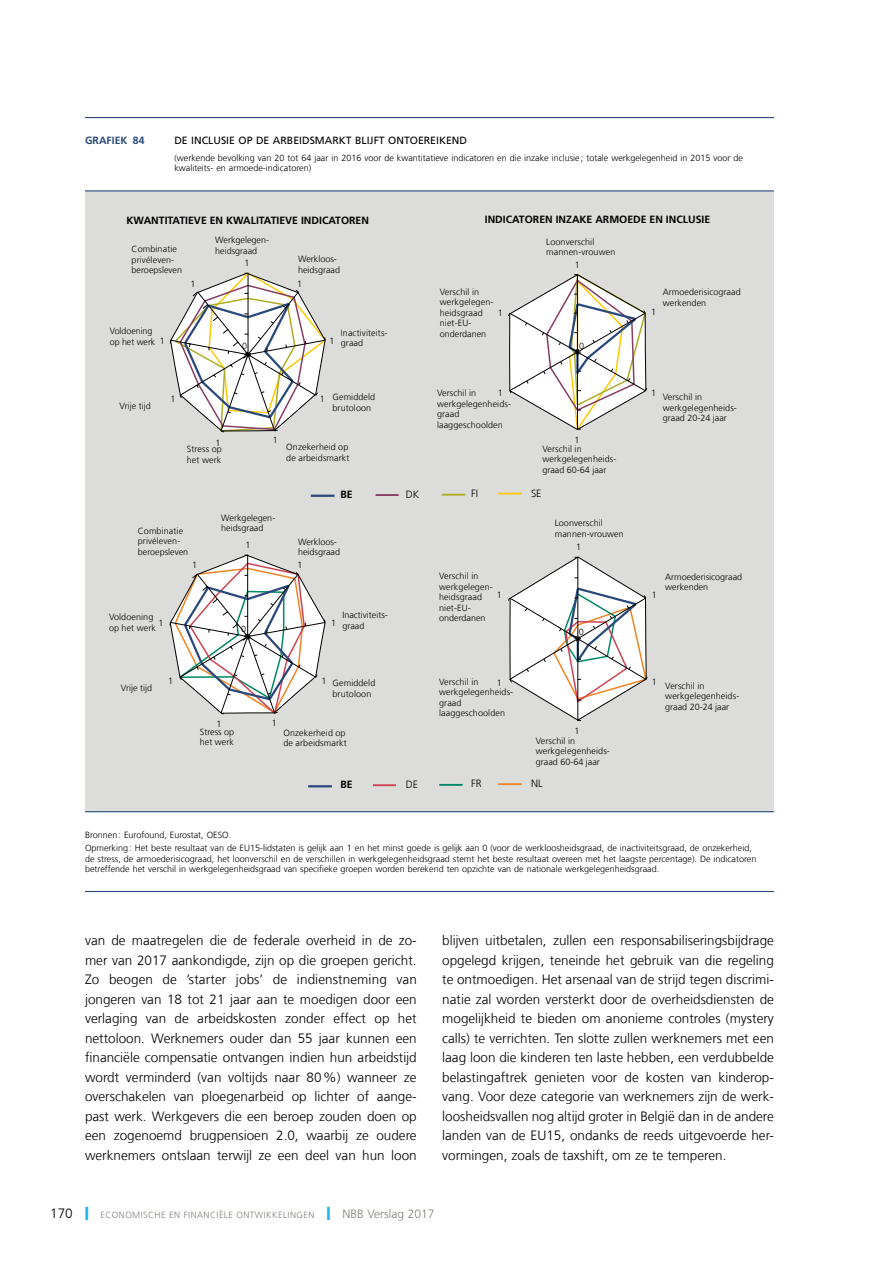
<style>
.page{position:relative;width:893px;height:1263px;background:#fff}
.page>*{position:absolute;margin:0;border:0;box-sizing:border-box;transform-origin:0 0}
.t1{font:300 13.5px/19.5px "Frutiger LT Com";color:#000;text-align:justify}
.t2{font:300 12px "Frutiger LT Com";color:#81807a}
.t3{font:700 10.5px "Frutiger LT Com";color:#000}
.t4{font:10.5px "Frutiger LT Com";color:#000}
.t5{font:300 10.5px "Frutiger LT Com";color:#000}
.t6{font:700 10.5px "Frutiger LT Com";color:#29497c}
.t7{font:300 9px/10.5px "Frutiger LT Com";color:#000}
.t8{font:300 9px "Frutiger LT Com";color:#81807a}
.s1{font-size:13.5px;color:#000}
.s2{color:#22b4e8}
</style>
<div class="page">
<div style="left:85px;top:191px;width:689px;height:621px;background:#dcdcdb"></div>
<hr style="left:85px;top:117px;width:689px;height:1px;background:#29497c">
<hr style="left:85px;top:190px;width:689px;height:1px;background:#29497c">
<hr style="left:85px;top:811px;width:689px;height:1px;background:#29497c">
<hr style="left:85px;top:891px;width:689px;height:1px;background:#29497c">
<svg style="left:170px;top:272px;width:156px;height:160px"></svg>
<svg style="left:169px;top:554px;width:157px;height:161px"></svg>
<svg style="left:508px;top:274px;width:140px;height:156px"></svg>
<svg style="left:508px;top:556px;width:140px;height:165px"></svg>
<hr style="left:376px;top:494px;width:23px;height:2px;background:#873d63">
<hr style="left:311px;top:495px;width:24px;height:2px;background:#29497c">
<svg style="left:498px;top:493px;width:24px;height:1px"></svg>
<hr style="left:442px;top:494px;width:23px;height:2px;background:#aeac25">
<hr style="left:373px;top:784px;width:23px;height:2px;background:#d04152">
<hr style="left:308px;top:785px;width:24px;height:2px;background:#29497c">
<hr style="left:498px;top:783px;width:24px;height:2px;background:#f18422">
<hr style="left:439px;top:784px;width:24px;height:2px;background:#008765">
<p class="t6" style="left:85px;top:134px;width:20px">GRAFIEK</p>
<p class="t6" style="left:133px;top:134px;width:13px">84</p>
<p class="t4" style="left:174px;top:134px;width:294px">DE INCLUSIE OP DE ARBEIDSMARKT BLIJFT ONTOEREIKEND</p>
<p class="t7" style="left:174px;top:152px;width:570px">(werkende bevolking van 20 tot 64 jaar in 2016 voor de kwantitatieve indicatoren en die inzake inclusie; totale werkgelegenheid in 2015 voor de kwaliteits- en armoede-indicatoren)</p>
<p class="t3" style="left:127px;top:214px;width:244px">KWANTITATIEVE EN KWALITATIEVE INDICATOREN</p>
<p class="t7" style="left:132px;top:244px;width:52px">Combinatie privéleven&shy;beroepsleven</p>
<p class="t7" style="left:190px;top:278px;width:7px">1</p>
<p class="t7" style="left:110px;top:326px;width:47px">Voldoening op het werk</p>
<p class="t7" style="left:160px;top:336px;width:7px">1</p>
<p class="t7" style="left:215px;top:235px;width:55px">Werkgelegen&shy;heidsgraad</p>
<p class="t7" style="left:245px;top:258px;width:7px">1</p>
<p class="t7" style="left:242px;top:340px;width:7px">0</p>
<p class="t7" style="left:298px;top:254px;width:44px">Werkloos&shy;heidsgraad</p>
<p class="t7" style="left:297px;top:279px;width:7px">1</p>
<p class="t7" style="left:329px;top:335px;width:7px">1</p>
<p class="t7" style="left:341px;top:327px;width:48px">Inactiviteits&shy;graad</p>
<p class="t7" style="left:120px;top:400px;width:33px">Vrije tijd</p>
<p class="t7" style="left:171px;top:393px;width:7px">1</p>
<p class="t7" style="left:216px;top:437px;width:7px">1</p>
<p class="t7" style="left:187px;top:444px;width:36px">Stress op het werk</p>
<p class="t7" style="left:273px;top:434px;width:7px">1</p>
<p class="t7" style="left:332px;top:392px;width:44px">Gemiddeld brutoloon</p>
<p class="t7" style="left:286px;top:442px;width:65px">Onzekerheid op de arbeidsmarkt</p>
<p class="t7" style="left:320px;top:393px;width:7px">1</p>
<p class="t3" style="left:485px;top:213px;width:227px">INDICATOREN INZAKE ARMOEDE EN INCLUSIE</p>
<p class="t7" style="left:546px;top:236px;width:71px">Loonverschil mannen-vrouwen</p>
<p class="t7" style="left:575px;top:260px;width:7px">1</p>
<p class="t7" style="left:440px;top:286px;width:55px">Verschil in werkgelegen&shy;heidsgraad niet-EU&shy;onderdanen</p>
<p class="t7" style="left:498px;top:307px;width:7px">1</p>
<p class="t7" style="left:651px;top:307px;width:7px">1</p>
<p class="t7" style="left:663px;top:287px;width:79px">Armoederisicograad werkenden</p>
<p class="t7" style="left:579px;top:340px;width:7px">0</p>
<p class="t7" style="left:437px;top:388px;width:76px">Verschil in werkgelegenheids&shy;graad laaggeschoolden</p>
<p class="t7" style="left:498px;top:388px;width:7px">1</p>
<p class="t7" style="left:651px;top:387px;width:7px">1</p>
<p class="t7" style="left:663px;top:392px;width:76px">Verschil in werkgelegenheids&shy;graad 20-24 jaar</p>
<p class="t7" style="left:575px;top:435px;width:7px">1</p>
<p class="t7" style="left:542px;top:443px;width:76px">Verschil in werkgelegenheids&shy;graad 60-64 jaar</p>
<p class="t3" style="left:340px;top:488px;width:14px">BE</p>
<p class="t5" style="left:406px;top:488px;width:15px">DK</p>
<p class="t5" style="left:471px;top:487px;width:8px">FI</p>
<p class="t5" style="left:531px;top:487px;width:12px">SE</p>
<p class="t7" style="left:138px;top:525px;width:52px">Combinatie privéleven&shy;beroepsleven</p>
<p class="t7" style="left:221px;top:512px;width:56px">Werkgelegen&shy;heidsgraad</p>
<p class="t7" style="left:245px;top:539px;width:7px">1</p>
<p class="t7" style="left:298px;top:536px;width:44px">Werkloos&shy;heidsgraad</p>
<p class="t7" style="left:555px;top:518px;width:71px">Loonverschil mannen-vrouwen</p>
<p class="t7" style="left:576px;top:541px;width:7px">1</p>
<p class="t7" style="left:192px;top:560px;width:7px">1</p>
<p class="t7" style="left:298px;top:560px;width:7px">1</p>
<p class="t7" style="left:109px;top:612px;width:49px">Voldoening op het werk</p>
<p class="t7" style="left:159px;top:618px;width:7px">1</p>
<p class="t7" style="left:241px;top:624px;width:7px">0</p>
<p class="t7" style="left:331px;top:618px;width:7px">1</p>
<p class="t7" style="left:342px;top:610px;width:47px">Inactiviteits&shy;graad</p>
<p class="t7" style="left:439px;top:571px;width:55px">Verschil in werkgelegen&shy;heidsgraad niet-EU&shy;onderdanen</p>
<p class="t7" style="left:497px;top:590px;width:7px">1</p>
<p class="t7" style="left:579px;top:627px;width:7px">0</p>
<p class="t7" style="left:652px;top:590px;width:7px">1</p>
<p class="t7" style="left:665px;top:571px;width:79px">Armoederisicograad werkenden</p>
<p class="t7" style="left:121px;top:683px;width:33px">Vrije tijd</p>
<p class="t7" style="left:168px;top:675px;width:7px">1</p>
<p class="t7" style="left:216px;top:718px;width:7px">1</p>
<p class="t7" style="left:272px;top:718px;width:7px">1</p>
<p class="t7" style="left:200px;top:726px;width:36px">Stress op het werk</p>
<p class="t7" style="left:321px;top:675px;width:7px">1</p>
<p class="t7" style="left:333px;top:678px;width:44px">Gemiddeld brutoloon</p>
<p class="t7" style="left:283px;top:727px;width:65px">Onzekerheid op de arbeidsmarkt</p>
<p class="t7" style="left:439px;top:676px;width:76px">Verschil in werkgelegenheids&shy;graad laaggeschoolden</p>
<p class="t7" style="left:497px;top:677px;width:7px">1</p>
<p class="t7" style="left:575px;top:725px;width:7px">1</p>
<p class="t7" style="left:536px;top:735px;width:76px">Verschil in werkgelegenheids&shy;graad 60-64 jaar</p>
<p class="t7" style="left:652px;top:676px;width:7px">1</p>
<p class="t7" style="left:665px;top:680px;width:76px">Verschil in werkgelegenheids&shy;graad 20-24 jaar</p>
<p class="t3" style="left:340px;top:778px;width:14px">BE</p>
<p class="t5" style="left:406px;top:778px;width:14px">DE</p>
<p class="t5" style="left:471px;top:777px;width:12px">FR</p>
<p class="t5" style="left:531px;top:777px;width:13px">NL</p>
<p class="t7" style="left:85px;top:827px;width:668px;line-height:13.5px">Bronnen: Eurofound, Eurostat, OESO.<br>Opmerking: Het beste resultaat van de EU15-lidstaten is gelijk aan 1 en het minst goede is gelijk aan 0 (voor de werkloosheidsgraad, de inactiviteitsgraad, de onzekerheid,</p>
<p class="t7" style="left:85px;top:853px;width:673px">de stress, de armoederisicograad, het loonverschil en de verschillen in werkgelegenheidsgraad stemt het beste resultaat overeen met het laagste percentage). De indicatoren betreffende het verschil in werkgelegenheidsgraad van specifieke groepen worden berekend ten opzichte van de nationale werkgelegenheidsgraad.</p>
<p class="t1" style="left:85px;top:930px;width:333px">van de maatregelen die de federale overheid in de zo&shy;mer van 2017 aankondigde, zijn op die groepen gericht.<br>Zo beogen de ’starter jobs’ de indienstneming van jongeren van 18 tot 21 jaar aan te moedigen door een verlaging van de arbeidskosten zonder effect op het nettoloon. Werknemers ouder dan 55 jaar kunnen een financiële compensatie ontvangen indien hun arbeidstijd wordt verminderd (van voltijds naar 80%) wanneer ze overschakelen van ploegenarbeid op lichter of aange&shy;past werk. Werkgevers die een beroep zouden doen op een zogenoemd brugpensioen 2.0, waarbij ze oudere werknemers ontslaan terwijl ze een deel van hun loon</p>
<p class="t1" style="left:442px;top:930px;width:333px">blijven uitbetalen, zullen een responsabiliseringsbijdrage opgelegd krijgen, teneinde het gebruik van die regeling te ontmoedigen. Het arsenaal van de strijd tegen discrimi&shy;natie zal worden versterkt door de overheidsdiensten de mogelijkheid te bieden om anonieme controles (mystery calls) te verrichten. Ten slotte zullen werknemers met een laag loon die kinderen ten laste hebben, een verdubbelde belastingaftrek genieten voor de kosten van kinderop&shy;vang. Voor deze categorie van werknemers zijn de werk&shy;loosheidsvallen nog altijd groter in België dan in de andere landen van de EU15, ondanks de reeds uitgevoerde her&shy;vormingen, zoals de taxshift, om ze te temperen.</p>
<p class="t8" style="left:50px;top:1209px;width:63px"><span class="s1">170</span> <span class="s2">❙</span> Economische</p>
<p class="t8" style="left:169px;top:1209px;width:21px">en financi</p>
<p class="t8" style="left:219px;top:1209px;width:25px">ële ontwikkelingen</p>
<h2 class="t2" style="left:327px;top:1206px;width:109px"><span class="s2">❙</span> NBB Verslag 2017</h2>
</div>
